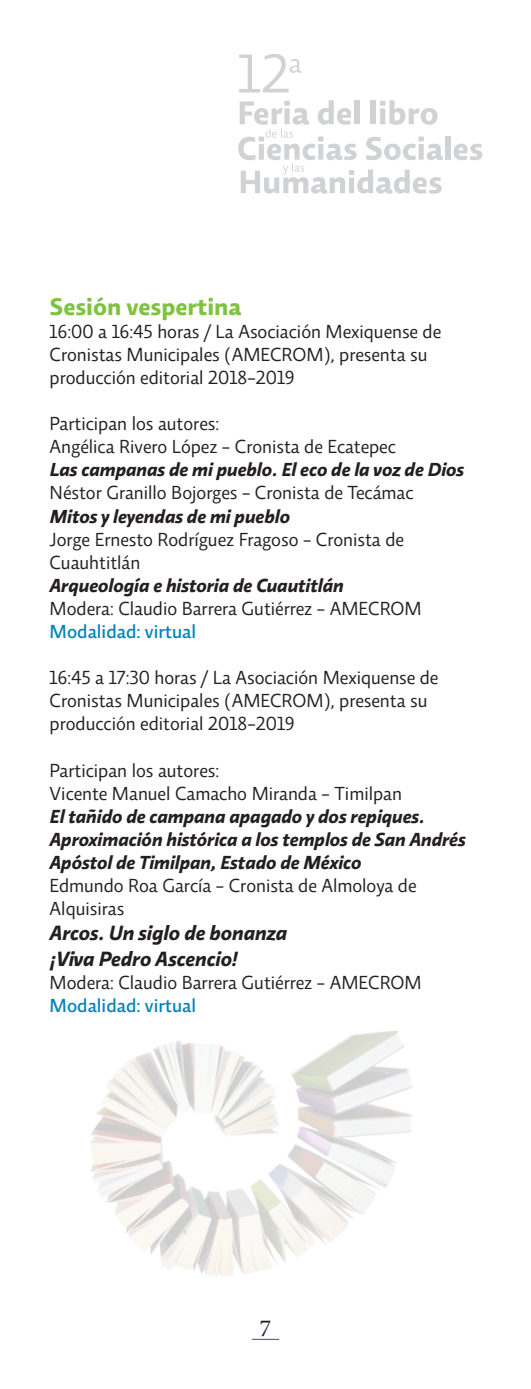
<style>
.page{position:relative;width:531px;height:1389px;background:#fff}
.page>*{position:absolute;margin:0;border:0;box-sizing:border-box;transform-origin:0 0}
.t1{font:700 24.5px "Relato Sans OT";color:#7fc241}
.t2{font:24.5px "Minion Pro";color:#231f20}
.t3{font:italic 700 21px/25.2px "Relato Sans OT";color:#231f20}
.t4{font:19.25px/23.1px "Relato Sans OT";color:#231f20}
.t5{font:italic 700 19.25px/23.1px "Relato Sans OT";color:#231f20}
.t6{font:500 19.25px "Relato Sans OT";color:#0584b8}
</style>
<div class="page">
<svg style="left:252px;top:1339px;width:27px;height:1px"></svg>
<div style="left:445px;top:136px;width:5px;height:24px;background:#d1d2d4"></div>
<svg style="left:453px;top:144px;width:29px;height:16px"></svg>
<svg style="left:239px;top:54px;width:62px;height:38px"></svg>
<svg style="left:238px;top:100px;width:205px;height:94px"></svg>
<img style="left:90px;top:1030px;width:323px;height:246px">
<p class="t1" style="left:50px;top:291px;width:193px">Sesión vespertina</p>
<p class="t4" style="left:50px;top:319px;width:393px">16:00 a 16:45 horas / La Asociación Mexiquense de<br>Cronistas Municipales (AMECROM), presenta su producción editorial 2018-2019</p>
<p class="t4" style="left:50px;top:412px;width:348px">Participan los autores:<br>Angélica Rivero López - Cronista de Ecatepec</p>
<p class="t5" style="left:50px;top:458px;width:416px">Las campanas de mi pueblo. El eco de la voz de Dios</p>
<p class="t4" style="left:50px;top:481px;width:365px">Néstor Granillo Bojorges - Cronista de Tecámac</p>
<p class="t5" style="left:50px;top:504px;width:242px">Mitos y leyendas de mi pueblo</p>
<p class="t4" style="left:50px;top:527px;width:356px">Jorge Ernesto Rodríguez Fragoso - Cronista de<br>Cuauhtitlán</p>
<p class="t5" style="left:50px;top:573px;width:295px">Arqueología e historia de Cuautitlán</p>
<p class="t4" style="left:50px;top:597px;width:373px">Modera: Claudio Barrera Gutiérrez - AMECROM</p>
<p class="t6" style="left:50px;top:620px;width:148px">Modalidad: virtual</p>
<p class="t4" style="left:50px;top:666px;width:390px">16:45 a 17:30 horas / La Asociación Mexiquense de<br>Cronistas Municipales (AMECROM), presenta su producción editorial 2018-2019</p>
<p class="t4" style="left:50px;top:758px;width:354px">Participan los autores:<br>Vicente Manuel Camacho Miranda - Timilpan</p>
<p class="t5" style="left:50px;top:804px;width:417px">El tañido de campana apagado y dos repiques.<br>Aproximación histórica a los templos de San Andrés<br>Apóstol de Timilpan, Estado de México</p>
<p class="t4" style="left:50px;top:874px;width:368px">Edmundo Roa García - Cronista de Almoloya de<br>Alquisiras</p>
<p class="t3" style="left:50px;top:920px;width:239px">Arcos. Un siglo de bonanza ¡Viva Pedro Ascencio!</p>
<p class="t4" style="left:50px;top:970px;width:373px">Modera: Claudio Barrera Gutiérrez - AMECROM</p>
<p class="t6" style="left:50px;top:994px;width:148px">Modalidad: virtual</p>
<p class="t2" style="left:260px;top:1312px;width:13px">7</p>
</div>
